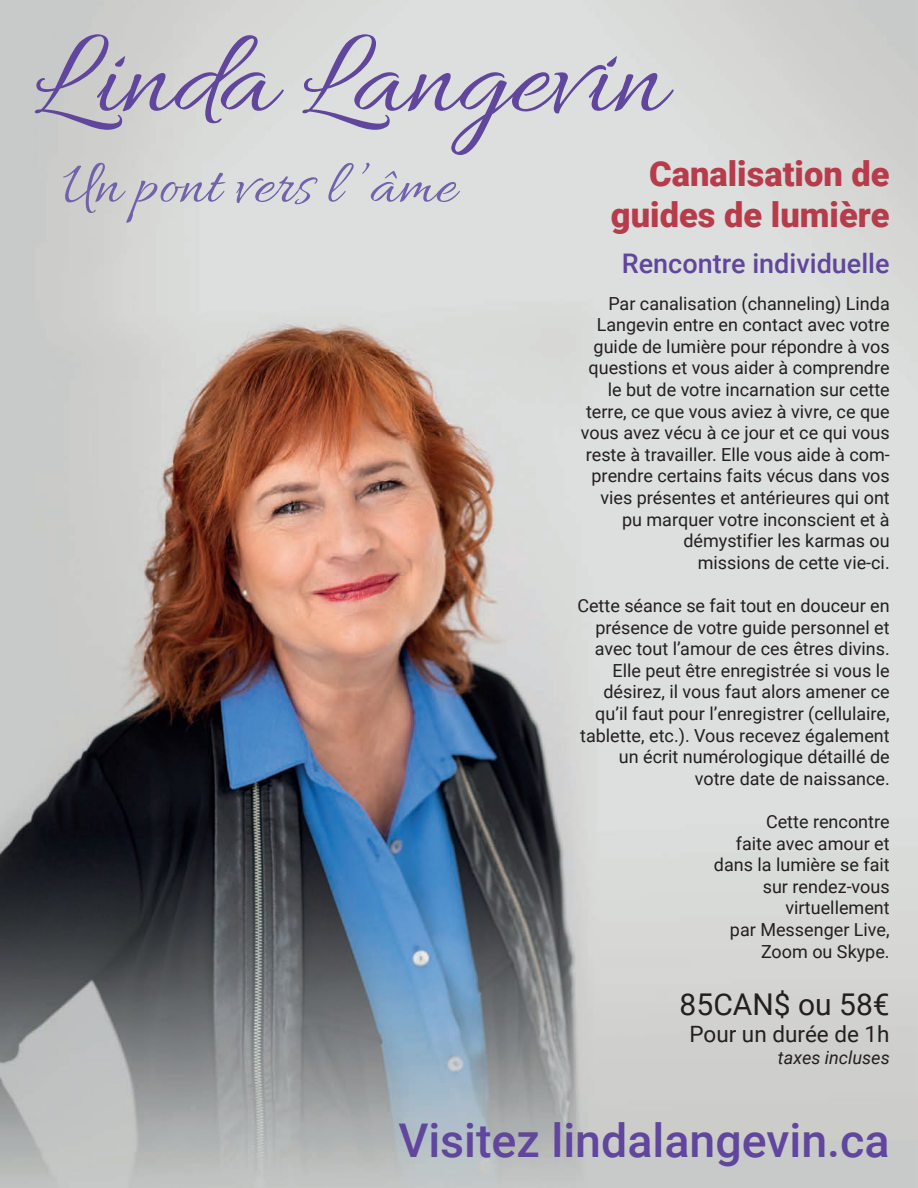
<style>
.page{position:relative;width:918px;height:1188px;background:#fff}
.page>*{position:absolute;margin:0;border:0;box-sizing:border-box;transform-origin:0 0}
.t1{font:123.15px "Allura";color:#60469c}
.t2{font:63.3px "Allura";color:#7262ab}
.t3{font:500 46.5px "Roboto";color:#60469c}
.t4{font:900 34.5px/41.4px "Roboto";color:#b63c4b;text-align:right}
.t5{font:30px "Roboto";color:#231f20}
.t6{font:500 27px "Roboto";color:#60469c}
.t7{font:22.5px "Roboto";color:#231f20}
.t8{font:18px/21.6px "Roboto";color:#231f20;text-align:right}
.t9{font:italic 18px "Roboto";color:#231f20}
</style>
<div class="page">
<img style="left:0;top:0;width:918px;height:1188px">
<h1 class="t1" style="left:35px;top:-5px;width:632px">Linda Langevin</h1>
<h2 class="t2" style="left:62px;top:142px;width:395px">Un pont vers l ’âme</h2>
<h3 class="t4" style="left:611px;top:151px;width:280px">Canalisation de guides de lumière</h3>
<h3 class="t6" style="left:622px;top:245px;width:269px">Rencontre individuelle</h3>
<p class="t8" style="left:581px;top:292px;width:310px">Par canalisation (channeling) Linda Langevin entre en contact avec votre guide de lumière pour répondre à vos questions et vous aider à comprendre le but de votre incarnation sur cette terre, ce que vous aviez à vivre, ce que vous avez vécu à ce jour et ce qui vous reste à travailler. Elle vous aide à com&shy;prendre certains faits vécus dans vos vies présentes et antérieures qui ont pu marquer votre inconscient et à démystifier les karmas ou<br>missions de cette vie-ci.</p>
<p class="t8" style="left:577px;top:594px;width:314px">Cette séance se fait tout en douceur en présence de votre guide personnel et avec tout l’amour de ces êtres divins.<br>Elle peut être enregistrée si vous le désirez, il vous faut alors amener ce qu’il faut pour l’enregistrer (cellulaire, tablette, etc.). Vous recevez également un écrit numérologique détaillé de votre date de naissance.</p>
<p class="t8" style="left:714px;top:810px;width:177px">Cette rencontre<br>faite avec amour et dans la lumière se fait sur rendez-vous virtuellement<br>par Messenger Live,<br>Zoom ou Skype.</p>
<h3 class="t5" style="left:680px;top:984px;width:212px">85CAN$ ou 58€</h3>
<p class="t7" style="left:690px;top:1018px;width:202px">Pour un durée de 1h</p>
<p class="t9" style="left:778px;top:1045px;width:113px">taxes incluses</p>
<h3 class="t3" style="left:398px;top:1107px;width:493px">Visitez lindalangevin.ca</h3>
</div>
